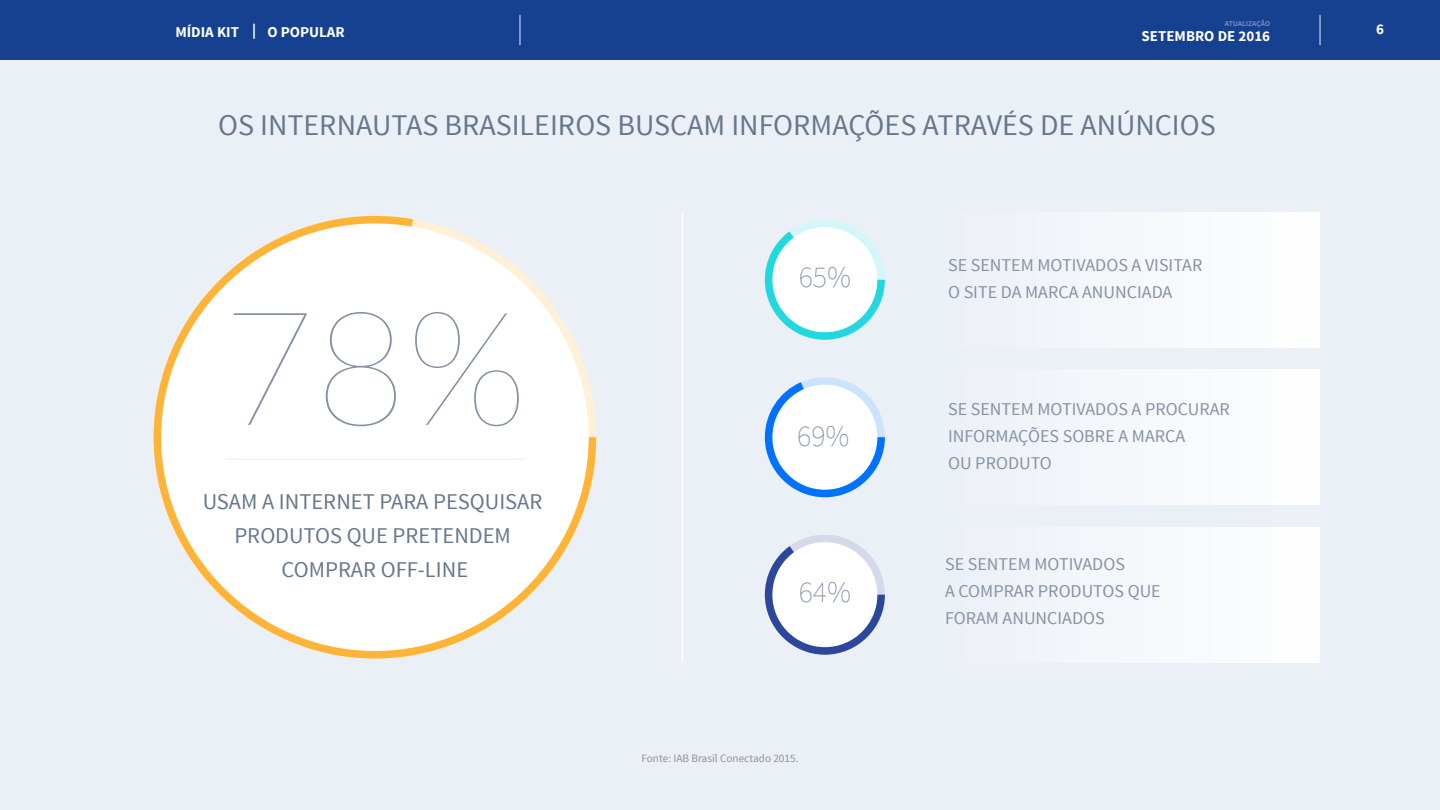
<style>
.page{position:relative;width:1440px;height:810px;background:#fff}
.page>*{position:absolute;margin:0;border:0;box-sizing:border-box;transform-origin:0 0}
.t1{font:100 159.6px "Lato";color:#8592a3}
.t2{font:30px "Source Sans Pro";color:#66778c}
.t3{font:200 30px "Source Sans Pro";color:#8592a3}
.t4{font:22.5px/33.8px "Source Sans Pro";color:#66778c;text-align:center}
.t5{font:18px/27px "Source Sans Pro";color:#8592a3}
.t6{font:700 15px "Source Sans Pro";color:#fff}
.t7{font:11.25px "Source Sans Pro";color:#8f9194}
.t8{font:700 7.5px "Source Sans Pro";color:#738abb}
</style>
<div class="page">
<div style="left:0;top:0;width:1440px;height:60px;background:#154190"></div>
<hr style="left:520px;top:15px;width:1px;height:30px;background:#738abb">
<hr style="left:1320px;top:15px;width:1px;height:30px;background:#738abb">
<div style="left:0;top:61px;width:1440px;height:749px;background:#ebf0f7"></div>
<hr style="left:682px;top:212px;width:1px;height:450px;background:#fff">
<svg style="left:153px;top:215px;width:444px;height:444px"></svg>
<hr style="left:225px;top:459px;width:299px;height:1px;background:#dfeff7">
<div style="left:915px;top:370px;width:405px;height:135px;background:#f4f7fa"></div>
<svg style="left:765px;top:382px;width:120px;height:115px"></svg>
<div style="left:772px;top:385px;width:105px;height:105px;background:#fff;border-radius:50%"></div>
<div style="left:915px;top:527px;width:405px;height:135px;background:#f4f7fa"></div>
<div style="left:765px;top:535px;width:120px;height:120px;background:#d5daeb;border-radius:50%"></div>
<svg style="left:765px;top:546px;width:120px;height:109px"></svg>
<div style="left:772px;top:542px;width:105px;height:105px;background:#fff;border-radius:50%"></div>
<div style="left:915px;top:212px;width:405px;height:135px;background:#f4f7fa"></div>
<div style="left:765px;top:220px;width:120px;height:120px;background:#d3f7f9;border-radius:50%"></div>
<svg style="left:765px;top:231px;width:120px;height:109px"></svg>
<div style="left:772px;top:227px;width:105px;height:105px;background:#fff;border-radius:50%"></div>
<p class="t8" style="left:1225px;top:18px;width:47px">ATUALIZAÇÃO</p>
<p class="t6" style="left:1141px;top:26px;width:130px">SETEMBRO DE 2016</p>
<p class="t6" style="left:175px;top:22px;width:171px">MÍDIA KIT | O POPULAR</p>
<p class="t6" style="left:1376px;top:19px;width:9px">6</p>
<h2 class="t2" style="left:218px;top:106px;width:999px">OS INTERNAUTAS BRASILEIROS BUSCAM INFORMAÇÕES ATRAVÉS DE ANÚNCIOS</h2>
<h1 class="t1" style="left:222px;top:285px;width:306px">78%</h1>
<p class="t4" style="left:203px;top:485px;width:341px">USAM A INTERNET PARA PESQUISAR<br>PRODUTOS QUE PRETENDEM<br>COMPRAR OFF-LINE</p>
<h2 class="t3" style="left:799px;top:259px;width:54px">65%</h2>
<p class="t5" style="left:948px;top:252px;width:256px">SE SENTEM MOTIVADOS A VISITAR<br>O SITE DA MARCA ANUNCIADA</p>
<h2 class="t3" style="left:797px;top:418px;width:54px">69%</h2>
<h2 class="t3" style="left:799px;top:574px;width:54px">64%</h2>
<p class="t7" style="left:641px;top:751px;width:159px">Fonte: IAB Brasil Conectado 2015.</p>
<p class="t5" style="left:948px;top:396px;width:283px">SE SENTEM MOTIVADOS A PROCURAR<br>INFORMAÇÕES SOBRE A MARCA<br>OU PRODUTO</p>
<p class="t5" style="left:945px;top:550px;width:217px">SE SENTEM MOTIVADOS<br>A COMPRAR PRODUTOS QUE<br>FORAM ANUNCIADOS</p>
</div>
